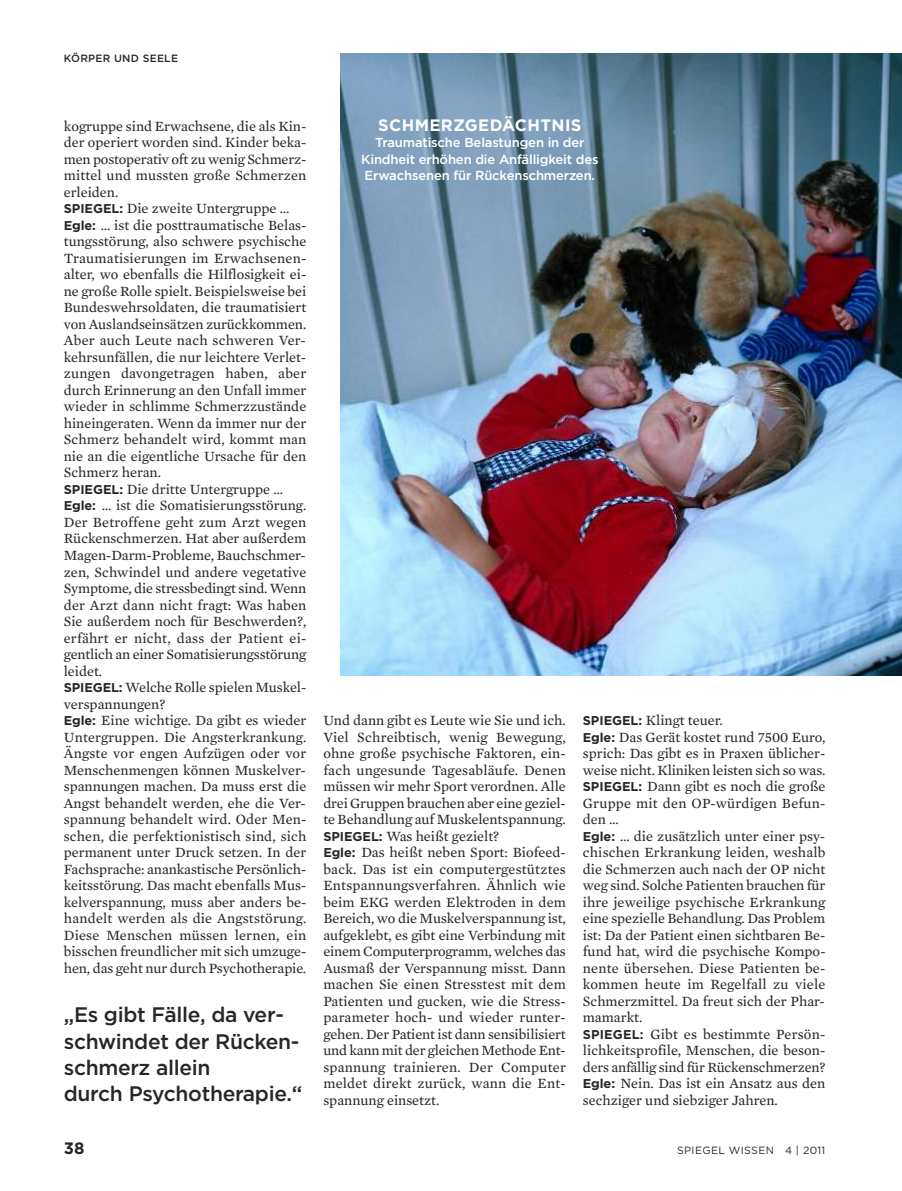
<style>
.page{position:relative;width:902px;height:1191px;background:#fff}
.page>*{position:absolute;margin:0;border:0;box-sizing:border-box;transform-origin:0 0}
.t1{font:500 21px/26.2px "Gotham";letter-spacing:-.015em;color:#272627}
.t2{font:700 16.5px "Gotham";letter-spacing:.025em;color:#fff}
.t3{font:700 16.5px "Gotham";color:#272627}
.t4{font:14.4px/16.5px "Mercury Text G2";color:#272627}
.t5{font:500 13.05px/16.5px "Gotham";letter-spacing:-.01em;color:#fff;text-align:center}
.t6{font:10.5px "Gotham";letter-spacing:.035em;color:#272627}
.t7{font:500 10.5px "Gotham";letter-spacing:.025em;color:#272627}
.s1{font-family:"Gotham";font-weight:700;font-size:12.75px}
</style>
<div class="page">
<img style="left:340px;top:53px;width:561px;height:622px">
<p class="t7" style="left:64px;top:54px;width:116px">KÖRPER UND SEELE</p>
<p class="t4" style="left:64px;top:118px;width:244px">kogruppe sind Erwachsene, die als Kin&shy;der operiert worden sind. Kinder beka&shy;men postoperativ oft zu wenig Schmerz&shy;mittel und mussten große Schmerzen erleiden.<br><span class="s1">SPIEGEL:</span> Die zweite Untergruppe … <span class="s1">Egle:</span> … ist die posttraumatische Belas&shy;tungsstörung, also schwere psychische Traumatisierungen im Erwachsenen&shy;alter, wo ebenfalls die Hilflosigkeit ei&shy;ne große Rolle spielt. Beispielsweise bei Bundeswehrsoldaten, die traumatisiert von Auslandseinsätzen zurückkommen.<br>Aber auch Leute nach schweren Ver&shy;kehrsunfällen, die nur leichtere Verlet&shy;zungen davongetragen haben, aber durch Erinnerung an den Unfall immer wieder in schlimme Schmerzzustände hineingeraten. Wenn da immer nur der Schmerz behandelt wird, kommt man nie an die eigentliche Ursache für den Schmerz heran.<br><span class="s1">SPIEGEL:</span> Die dritte Untergruppe … <span class="s1">Egle:</span> … ist die Somatisierungsstörung.<br>Der Betroffene geht zum Arzt wegen Rückenschmerzen. Hat aber außerdem Magen-Darm-Probleme, Bauchschmer&shy;zen, Schwindel und andere vegetative Symptome, die stressbedingt sind. Wenn der Arzt dann nicht fragt: Was haben Sie außerdem noch für Beschwerden?, erfährt er nicht, dass der Patient ei&shy;gentlich an einer Somatisierungsstörung leidet.<br><span class="s1">SPIEGEL:</span> Welche Rolle spielen Muskel&shy;verspannungen?<br><span class="s1">Egle:</span> Eine wichtige. Da gibt es wieder Untergruppen. Die Angsterkrankung.<br>Ängste vor engen Aufzügen oder vor Menschenmengen können Muskelver&shy;spannungen machen. Da muss erst die Angst behandelt werden, ehe die Ver&shy;spannung behandelt wird. Oder Men&shy;schen, die perfektionistisch sind, sich permanent unter Druck setzen. In der Fachsprache: anankastische Persönlich&shy;keitsstörung. Das macht ebenfalls Mus&shy;kelverspannung, muss aber anders be&shy;handelt werden als die Angststörung.<br>Diese Menschen müssen lernen, ein bisschen freundlicher mit sich umzuge&shy;hen, das geht nur durch Psychotherapie.</p>
<h1 class="t1" style="left:64px;top:1003px;width:240px">„Es gibt Fälle, da ver&shy;schwindet der Rücken&shy;schmerz allein<br>durch Psychotherapie.“</h1>
<p class="t2" style="left:378px;top:119px;width:205px">SCHMERZGEDÄCHTNIS</p>
<p class="t5" style="left:361px;top:136px;width:239px">Traumatische Belastungen in der<br>Kindheit erhöhen die Anfälligkeit des<br>Erwachsenen für Rückenschmerzen.</p>
<p class="t4" style="left:323px;top:712px;width:244px">Und dann gibt es Leute wie Sie und ich.<br>Viel Schreibtisch, wenig Bewegung, ohne große psychische Faktoren, ein&shy;fach ungesunde Tagesabläufe. Denen müssen wir mehr Sport verordnen. Alle drei Gruppen brauchen aber eine geziel&shy;te Behandlung auf Muskelentspannung.<br><span class="s1">SPIEGEL:</span> Was heißt gezielt?<br><span class="s1">Egle:</span> Das heißt neben Sport: Biofeed&shy;back. Das ist ein computergestütztes Entspannungsverfahren. Ähnlich wie beim EKG werden Elektroden in dem Bereich, wo die Muskelverspannung ist, aufgeklebt, es gibt eine Verbindung mit einem Computerprogramm, welches das Ausmaß der Verspannung misst. Dann machen Sie einen Stresstest mit dem Patienten und gucken, wie die Stress&shy;parameter hoch- und wieder runter&shy;gehen. Der Patient ist dann sensibilisiert und kann mit der gleichen Methode Ent&shy;spannung trainieren. Der Computer meldet direkt zurück, wann die Ent&shy;spannung einsetzt.</p>
<p class="t4" style="left:583px;top:712px;width:244px"><span class="s1">SPIEGEL:</span> Klingt teuer.<br><span class="s1">Egle:</span> Das Gerät kostet rund 7500 Euro, sprich: Das gibt es in Praxen üblicher&shy;weise nicht. Kliniken leisten sich so was.<br><span class="s1">SPIEGEL:</span> Dann gibt es noch die große Gruppe mit den OP-würdigen Befun&shy;den …<br><span class="s1">Egle:</span> … die zusätzlich unter einer psy&shy;chischen Erkrankung leiden, weshalb die Schmerzen auch nach der OP nicht weg sind. Solche Patienten brauchen für ihre jeweilige psychische Erkrankung eine spezielle Behandlung. Das Problem ist: Da der Patient einen sichtbaren Be&shy;fund hat, wird die psychische Kompo&shy;nente übersehen. Diese Patienten be&shy;kommen heute im Regelfall zu viele Schmerzmittel. Da freut sich der Phar&shy;mamarkt.<br><span class="s1">SPIEGEL:</span> Gibt es bestimmte Persön&shy;lichkeitsprofile, Menschen, die beson&shy;ders anfällig sind für Rückenschmerzen?<br><span class="s1">Egle:</span> Nein. Das ist ein Ansatz aus den sechziger und siebziger Jahren.</p>
<p class="t3" style="left:64px;top:1142px;width:22px">38</p>
<p class="t6" style="left:677px;top:1146px;width:150px">SPIEGEL WISSEN 4 | 2011</p>
</div>
